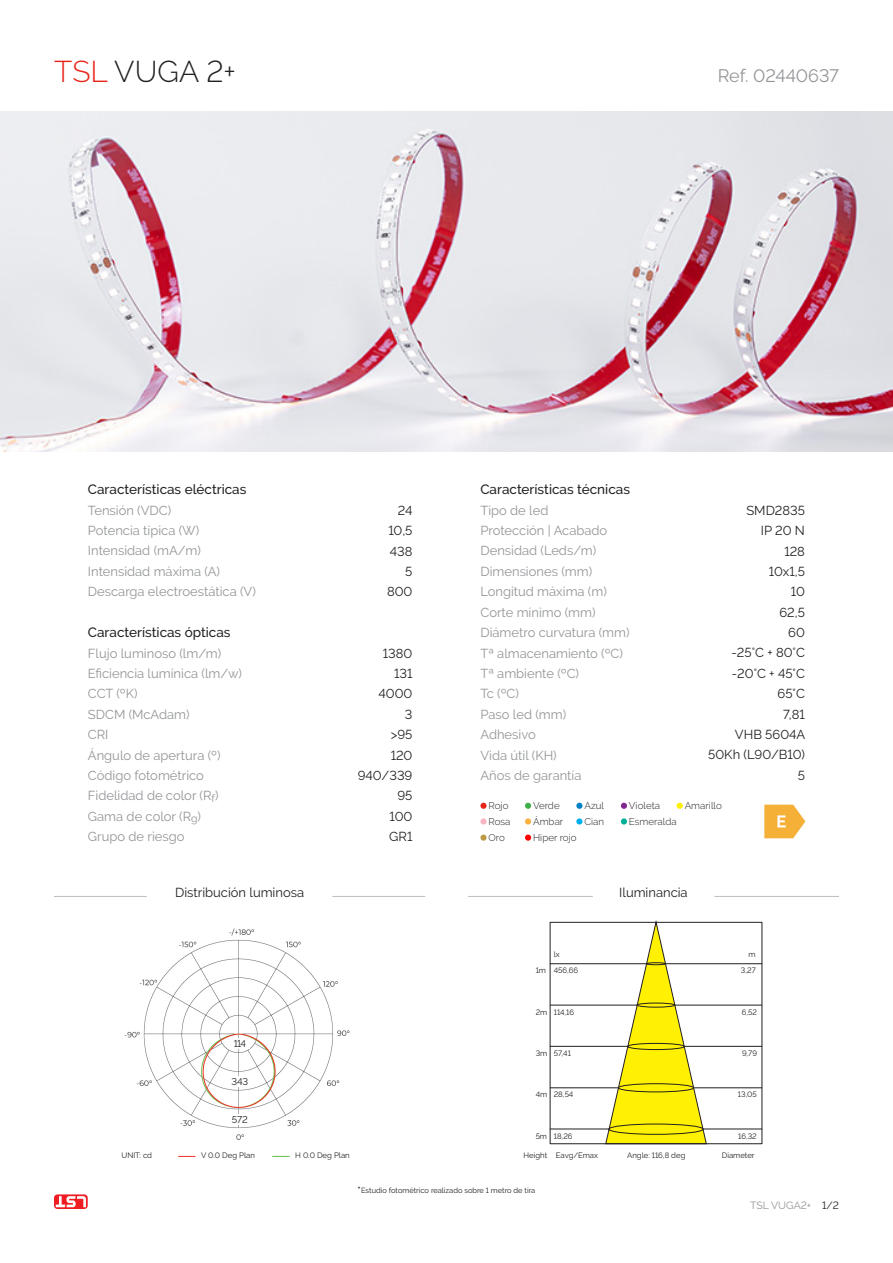
<style>
.page{position:relative;width:893px;height:1263px;background:#fff}
.page>*{position:absolute;margin:0;border:0;box-sizing:border-box;transform-origin:0 0}
.t1{font:300 30px "Raleway";letter-spacing:.005em;color:#231f20}
.t2{font:18px "Raleway";color:#939598}
.t3{font:500 13.5px "Raleway";color:#231f20}
.t4{font:12.9px/20.4px "Raleway";color:#939598}
.t5{font:12.9px "Raleway";color:#231f20}
.t6{font:10.5px "Raleway";color:#939598}
.t7{font:10.5px "Raleway";color:#231f20}
.t8{font:300 9.75px/15.9px "Raleway";letter-spacing:.005em;color:#231f20}
.t9{font:9.75px "Raleway";color:#231f20}
.t10{font:7.8px "Raleway";color:#231f20}
.t11{font:7.5px "Raleway";color:#231f20}
.s1{color:#e72419}
.s2{font-weight:500;font-size:10.5px}
</style>
<div class="page">
<img style="left:124px;top:929px;width:226px;height:211px">
<svg style="left:54px;top:1194px;width:34px;height:15px"></svg>
<svg style="left:56px;top:1196px;width:30px;height:11px"></svg>
<hr style="left:54px;top:896px;width:93px;height:1px;background:#bcbdc0">
<hr style="left:332px;top:896px;width:93px;height:1px;background:#bcbdc0">
<hr style="left:468px;top:896px;width:125px;height:1px;background:#bcbdc0">
<hr style="left:714px;top:896px;width:125px;height:1px;background:#bcbdc0">
<div style="left:480px;top:803px;width:7px;height:6px;background:#e72419;border-radius:50%"></div>
<div style="left:480px;top:818px;width:7px;height:6px;background:#f8b5c1;border-radius:50%"></div>
<svg style="left:480px;top:834px;width:7px;height:7px"></svg>
<div style="left:525px;top:834px;width:6px;height:7px;background:#f00;border-radius:50%"></div>
<svg style="left:525px;top:818px;width:6px;height:6px"></svg>
<svg style="left:576px;top:818px;width:6px;height:6px"></svg>
<svg style="left:621px;top:818px;width:6px;height:6px"></svg>
<svg style="left:525px;top:803px;width:6px;height:6px"></svg>
<svg style="left:576px;top:803px;width:6px;height:6px"></svg>
<svg style="left:621px;top:803px;width:6px;height:6px"></svg>
<svg style="left:677px;top:803px;width:6px;height:6px"></svg>
<svg style="left:178px;top:1156px;width:17px;height:1px"></svg>
<svg style="left:273px;top:1156px;width:16px;height:1px"></svg>
<div style="left:550px;top:922px;width:212px;height:222px;border:1px solid #231f20"></div>
<hr style="left:550px;top:963px;width:97px;height:1px;background:#231f20">
<hr style="left:665px;top:963px;width:97px;height:1px;background:#231f20">
<hr style="left:550px;top:1005px;width:87px;height:1px;background:#231f20">
<hr style="left:675px;top:1005px;width:87px;height:1px;background:#231f20">
<hr style="left:550px;top:1046px;width:78px;height:1px;background:#231f20">
<hr style="left:684px;top:1046px;width:78px;height:1px;background:#231f20">
<hr style="left:550px;top:1087px;width:68px;height:1px;background:#231f20">
<hr style="left:693px;top:1087px;width:69px;height:1px;background:#231f20">
<hr style="left:703px;top:1129px;width:59px;height:1px;background:#231f20">
<hr style="left:550px;top:1129px;width:59px;height:1px;background:#231f20">
<svg style="left:605px;top:922px;width:102px;height:222px"></svg>
<img style="left:0;top:112px;width:893px;height:340px">
<div style="left:230px;top:1038px;width:20px;height:10px;background:#fff"></div>
<div style="left:228px;top:1076px;width:24px;height:11px;background:#fff"></div>
<div style="left:228px;top:1114px;width:24px;height:11px;background:#fff"></div>
<img style="left:764px;top:804px;width:42px;height:35px">
<div style="left:86px;top:1117px;width:83px;height:33px;background:#fff"></div>
<p class="t1" style="left:54px;top:54px;width:183px"><span class="s1">TSL</span> VUGA 2+</p>
<p class="t2" style="left:718px;top:65px;width:123px">Ref. 02440637</p>
<p class="t3" style="left:88px;top:482px;width:160px">Características eléctricas</p>
<p class="t4" style="left:88px;top:500px;width:169px">Tensión (VDC)<br>Potencia típica (W)<br>Intensidad (mA/m)<br>Intensidad máxima (A)<br>Descarga electroestática (V)</p>
<p class="t3" style="left:88px;top:624px;width:144px">Características ópticas</p>
<p class="t4" style="left:88px;top:643px;width:156px">Flujo luminoso (lm/m)<br>Eficiencia lumínica (lm/w)<br>CCT (ºK)<br>SDCM (McAdam)<br>CRI<br>Ángulo de apertura (º)<br>Código fotométrico<br>Fidelidad de color (R<sub>f</sub>)<br>Gama de color (R<sub>g</sub>)<br>Grupo de riesgo</p>
<p class="t3" style="left:480px;top:482px;width:151px">Características técnicas</p>
<p class="t4" style="left:480px;top:500px;width:151px">Tipo de led<br>Protección | Acabado<br>Densidad (Leds/m)<br>Dimensiones (mm)<br>Longitud máxima (m)<br>Corte mínimo (mm)<br>Diámetro curvatura (mm)<br>Tª almacenamiento (ºC)<br>Tª ambiente (ºC)<br>Tc (ºC)<br>Paso led (mm)<br>Adhesivo<br>Vida útil (KH)<br>Años de garantía</p>
<p class="t5" style="left:398px;top:503px;width:16px">24</p>
<p class="t5" style="left:746px;top:503px;width:60px">SMD2835</p>
<p class="t5" style="left:388px;top:523px;width:26px">10,5</p>
<p class="t5" style="left:761px;top:523px;width:45px">IP 20 N</p>
<p class="t5" style="left:390px;top:543px;width:24px">438</p>
<p class="t5" style="left:784px;top:543px;width:22px">128</p>
<p class="t5" style="left:405px;top:564px;width:9px">5</p>
<p class="t5" style="left:769px;top:564px;width:38px">10x1,5</p>
<p class="t5" style="left:387px;top:584px;width:27px">800</p>
<p class="t5" style="left:791px;top:584px;width:16px">10</p>
<p class="t5" style="left:779px;top:605px;width:27px">62,5</p>
<p class="t5" style="left:788px;top:625px;width:18px">60</p>
<p class="t5" style="left:731px;top:645px;width:75px">-25°C + 80°C</p>
<p class="t5" style="left:732px;top:666px;width:75px">-20°C + 45°C</p>
<p class="t5" style="left:778px;top:686px;width:29px">65°C</p>
<p class="t5" style="left:783px;top:707px;width:23px">7,81</p>
<p class="t5" style="left:735px;top:727px;width:72px">VHB 5604A</p>
<p class="t5" style="left:708px;top:747px;width:98px">50Kh (L90/B10)</p>
<p class="t5" style="left:798px;top:768px;width:9px">5</p>
<p class="t5" style="left:383px;top:645px;width:31px">1380</p>
<p class="t5" style="left:394px;top:666px;width:20px">131</p>
<p class="t5" style="left:378px;top:686px;width:36px">4000</p>
<p class="t5" style="left:405px;top:707px;width:9px">3</p>
<p class="t5" style="left:391px;top:727px;width:23px">&gt;95</p>
<p class="t5" style="left:391px;top:747px;width:23px">120</p>
<p class="t5" style="left:358px;top:768px;width:56px">940/339</p>
<p class="t5" style="left:397px;top:788px;width:17px">95</p>
<p class="t5" style="left:389px;top:809px;width:24px">100</p>
<p class="t5" style="left:389px;top:829px;width:25px">GR1</p>
<p class="t8" style="left:488px;top:798px;width:24px">Rojo<br>Rosa<br>Oro</p>
<p class="t8" style="left:533px;top:798px;width:28px">Verde</p>
<p class="t8" style="left:584px;top:798px;width:21px">Azul</p>
<p class="t8" style="left:629px;top:798px;width:33px">Violeta</p>
<p class="t8" style="left:685px;top:798px;width:39px">Amarillo</p>
<p class="t8" style="left:533px;top:813px;width:32px">Ámbar</p>
<p class="t8" style="left:584px;top:813px;width:21px">Cian</p>
<p class="t8" style="left:629px;top:813px;width:49px">Esmeralda</p>
<p class="t8" style="left:533px;top:830px;width:45px">Hiper rojo</p>
<p class="t5" style="left:175px;top:885px;width:131px">Distribución luminosa</p>
<p class="t5" style="left:619px;top:885px;width:70px">Iluminancia</p>
<p class="t9" style="left:234px;top:1038px;width:14px">114</p>
<p class="t9" style="left:231px;top:1076px;width:18px">343</p>
<p class="t9" style="left:232px;top:1114px;width:18px">572</p>
<p class="t10" style="left:121px;top:1151px;width:32px">UNIT: cd</p>
<p class="t10" style="left:201px;top:1151px;width:55px">V 0.0 Deg Plan</p>
<p class="t10" style="left:295px;top:1151px;width:56px">H 0.0 Deg Plan</p>
<p class="t10" style="left:554px;top:949px;width:8px">lx</p>
<p class="t10" style="left:749px;top:949px;width:9px">m</p>
<p class="t10" style="left:536px;top:965px;width:12px">1m</p>
<p class="t10" style="left:536px;top:1007px;width:13px">2m</p>
<p class="t10" style="left:536px;top:1049px;width:13px">3m</p>
<p class="t10" style="left:536px;top:1090px;width:13px">4m</p>
<p class="t10" style="left:536px;top:1132px;width:13px">5m</p>
<p class="t10" style="left:524px;top:1151px;width:76px">Height Eavg/Emax</p>
<p class="t10" style="left:722px;top:1151px;width:34px">Diameter</p>
<p class="t10" style="left:741px;top:965px;width:16px">3,27</p>
<p class="t10" style="left:742px;top:1007px;width:17px">6,52</p>
<p class="t10" style="left:742px;top:1049px;width:17px">9,79</p>
<p class="t10" style="left:738px;top:1090px;width:21px">13,05</p>
<p class="t10" style="left:738px;top:1132px;width:20px">16,32</p>
<p class="t10" style="left:554px;top:965px;width:26px">456,66</p>
<p class="t10" style="left:554px;top:1007px;width:22px">114,16</p>
<p class="t10" style="left:554px;top:1049px;width:19px">57,41</p>
<p class="t10" style="left:554px;top:1090px;width:21px">28,54</p>
<p class="t10" style="left:554px;top:1132px;width:20px">18,26</p>
<p class="t10" style="left:627px;top:1151px;width:60px">Angle: 116,8 deg</p>
<p class="t11" style="left:358px;top:1186px;width:179px"><span class="s2">*</span>Estudio fotométrico realizado sobre 1 metro de tira</p>
<p class="t6" style="left:750px;top:1199px;width:62px">TSL VUGA2+</p>
<p class="t7" style="left:822px;top:1199px;width:18px">1/2</p>
</div>
